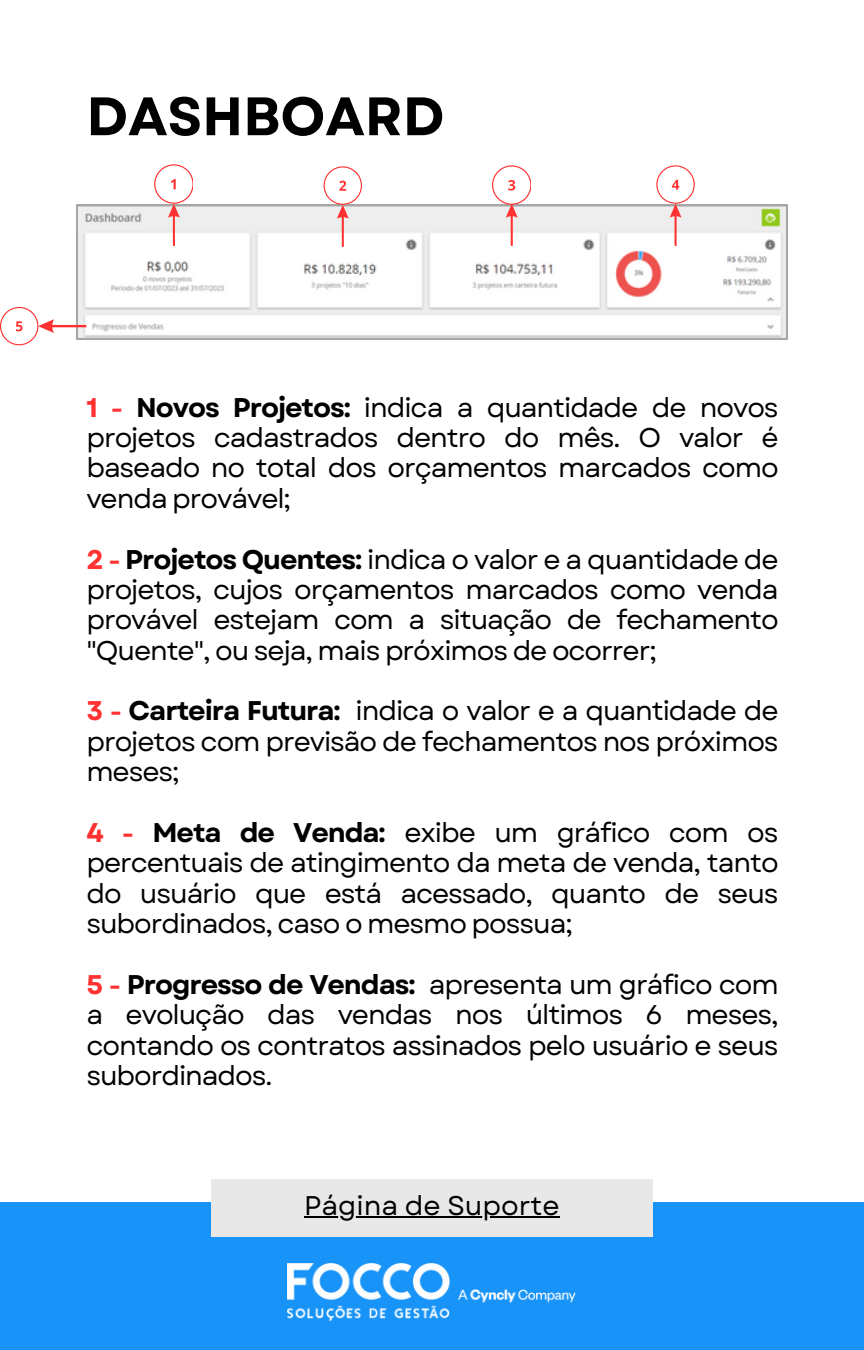
<style>
.page{position:relative;width:864px;height:1350px;background:#fff}
.page>*{position:absolute;margin:0;border:0;box-sizing:border-box;transform-origin:0 0}
.t1{font:700 54px "Garet";color:#000}
.t2{font:27px/30.4px "Garet";letter-spacing:-.04em;color:#000;text-align:justify}
.t3{font:27px "Garet";color:#000}
.s1{font-weight:700;color:#ff3131}
.s2{font-weight:700}
</style>
<div class="page">
<div style="left:0;top:1203px;width:864px;height:147px;background:#1893f8"></div>
<div style="left:211px;top:1180px;width:442px;height:57px;background:#e9e8e9"></div>
<hr style="left:304px;top:1217px;width:256px;height:1px;background:#000">
<img style="left:287px;top:1264px;width:289px;height:57px">
<svg style="left:76px;top:205px;width:712px;height:135px"></svg>
<svg style="left:0;top:307px;width:86px;height:38px"></svg>
<svg style="left:154px;top:164px;width:39px;height:82px"></svg>
<svg style="left:324px;top:166px;width:38px;height:81px"></svg>
<svg style="left:492px;top:165px;width:39px;height:81px"></svg>
<svg style="left:656px;top:165px;width:39px;height:81px"></svg>
<h1 class="t1" style="left:86px;top:77px;width:360px">DASHBOARD</h1>
<p class="t2" style="left:86px;top:392px;width:694px"><span class="s1">1 -</span> <span class="s2">Novos Projetos:</span> indica a quantidade de novos projetos cadastrados dentro do mês. O valor é baseado no total dos orçamentos marcados como venda provável;</p>
<p class="t2" style="left:86px;top:544px;width:694px"><span class="s1">2 -</span> <span class="s2">Projetos Quentes:</span> indica o valor e a quantidade de projetos, cujos orçamentos marcados como venda provável estejam com a situação de fechamento "Quente", ou seja, mais próximos de ocorrer;</p>
<p class="t2" style="left:86px;top:696px;width:694px"><span class="s1">3 -</span> <span class="s2">Carteira Futura:</span> indica o valor e a quantidade de projetos com previsão de fechamentos nos próximos meses;</p>
<p class="t2" style="left:86px;top:817px;width:694px"><span class="s1">4 -</span> <span class="s2">Meta de Venda:</span> exibe um gráfico com os percentuais de atingimento da meta de venda, tanto do usuário que está acessado, quanto de seus subordinados, caso o mesmo possua;</p>
<p class="t2" style="left:86px;top:969px;width:694px"><span class="s1">5 -</span> <span class="s2">Progresso de Vendas:</span> apresenta um gráfico com a evolução das vendas nos últimos 6 meses, contando os contratos assinados pelo usuário e seus subordinados.</p>
<p class="t3" style="left:304px;top:1186px;width:257px">Página de Suporte</p>
</div>
